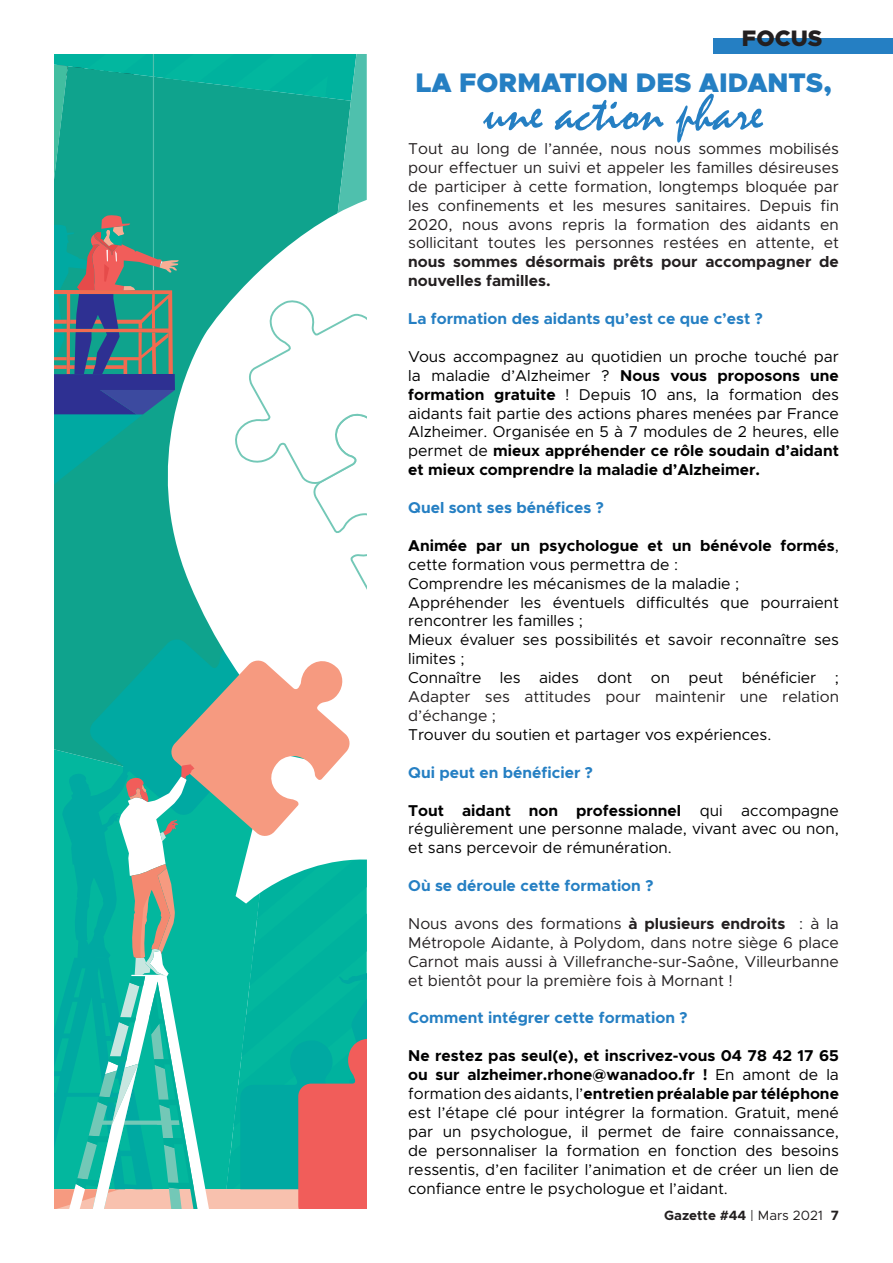
<style>
.page{position:relative;width:893px;height:1263px;background:#fff}
.page>*{position:absolute;margin:0;border:0;box-sizing:border-box;transform-origin:0 0}
.t1{font:52.5px "Mistral";color:#257fc3}
.t2{font:900 27px "Metropolis";color:#257fc3}
.t3{font:900 22.5px "Metropolis";color:#231f20}
.t4{font:15.75px/18.9px "Metropolis";color:#000001;text-align:justify}
.t5{font:15.75px/18.9px "Metropolis";color:#231f20;text-align:justify}
.t6{font:700 15.75px "Metropolis";color:#257fc3}
.t7{font:700 15.75px/18.9px "Metropolis";color:#231f20}
.t8{font:700 13.5px "Metropolis";color:#231f20}
.s1{font-weight:700}
.s2{font-weight:400}
</style>
<div class="page">
<svg style="left:54px;top:54px;width:313px;height:1155px"></svg>
<div style="left:713px;top:38px;width:180px;height:15px;background:#257fc3"></div>
<h3 class="t3" style="left:742px;top:24px;width:82px">FOCUS</h3>
<h2 class="t2" style="left:415px;top:65px;width:418px">LA FORMATION DES AIDANTS,</h2>
<h1 class="t1" style="left:484px;top:81px;width:281px">une action phare</h1>
<p class="t5" style="left:408px;top:139px;width:432px">Tout au long de l’année, nous nous sommes mobilisés pour effectuer un suivi et appeler les familles désireuses de participer à cette formation, longtemps bloquée par les confinements et les mesures sanitaires. Depuis fin 2020, nous avons repris la formation des aidants en sollicitant toutes les personnes restées en attente, et</p>
<p class="t7" style="left:408px;top:252px;width:432px">nous sommes désormais prêts pour accompagner de nouvelles familles.</p>
<p class="t6" style="left:408px;top:309px;width:356px">La formation des aidants qu’est ce que c’est ?</p>
<p class="t4" style="left:408px;top:347px;width:432px">Vous accompagnez au quotidien un proche touché par la maladie d’Alzheimer ? <span class="s1">Nous vous proposons une formation gratuite</span> ! Depuis 10 ans, la formation des aidants fait partie des actions phares menées par France Alzheimer. Organisée en 5 à 7 modules de 2 heures, elle permet de <span class="s1">mieux appréhender ce rôle soudain d’aidant et mieux comprendre la maladie d’Alzheimer.</span></p>
<p class="t6" style="left:408px;top:498px;width:197px">Quel sont ses bénéfices ?</p>
<p class="t4" style="left:408px;top:536px;width:432px;text-align:left"><span class="s1">Animée par un psychologue et un bénévole formés</span>, cette formation vous permettra de :<br>Comprendre les mécanismes de la maladie ; Appréhender les éventuels difficultés que pourraient rencontrer les familles ;<br>Mieux évaluer ses possibilités et savoir reconnaître ses limites ;<br>Connaître les aides dont on peut bénéficier ;</p>
<p class="t5" style="left:408px;top:687px;width:432px">Adapter ses attitudes pour maintenir une relation d’échange ;</p>
<p class="t4" style="left:408px;top:725px;width:365px">Trouver du soutien et partager vos expériences.</p>
<p class="t6" style="left:408px;top:762px;width:186px">Qui peut en bénéficier ?</p>
<p class="t4" style="left:408px;top:801px;width:432px"><span class="s1">Tout aidant non professionnel</span> qui accompagne régulièrement une personne malade, vivant avec ou non, et sans percevoir de rémunération.</p>
<p class="t6" style="left:408px;top:876px;width:247px">Où se déroule cette formation ?</p>
<p class="t5" style="left:408px;top:914px;width:432px">Nous avons des formations <span class="s1">à plusieurs endroits</span> : à la Métropole Aidante, à Polydom, dans notre siège 6 place Carnot mais aussi à Villefranche-sur-Saône, Villeurbanne et bientôt pour la première fois à Mornant !</p>
<p class="t6" style="left:408px;top:1008px;width:281px">Comment intégrer cette formation ?</p>
<p class="t4" style="left:408px;top:1046px;width:432px"><span class="s1">Ne restez pas seul(e), et inscrivez-vous 04 78 42 17 65 ou sur alzheimer.rhone@wanadoo.fr !</span> En amont de la formation des aidants, l’<span class="s1">entretien préalable par téléphone </span>est l’étape clé pour intégrer la formation. Gratuit, mené par un psychologue, il permet de faire connaissance, de personnaliser la formation en fonction des besoins ressentis, d’en faciliter l’animation et de créer un lien de confiance entre le psychologue et l’aidant.</p>
<p class="t8" style="left:664px;top:1206px;width:176px">Gazette #44 <span class="s2">| Mars 2021</span> 7</p>
</div>
